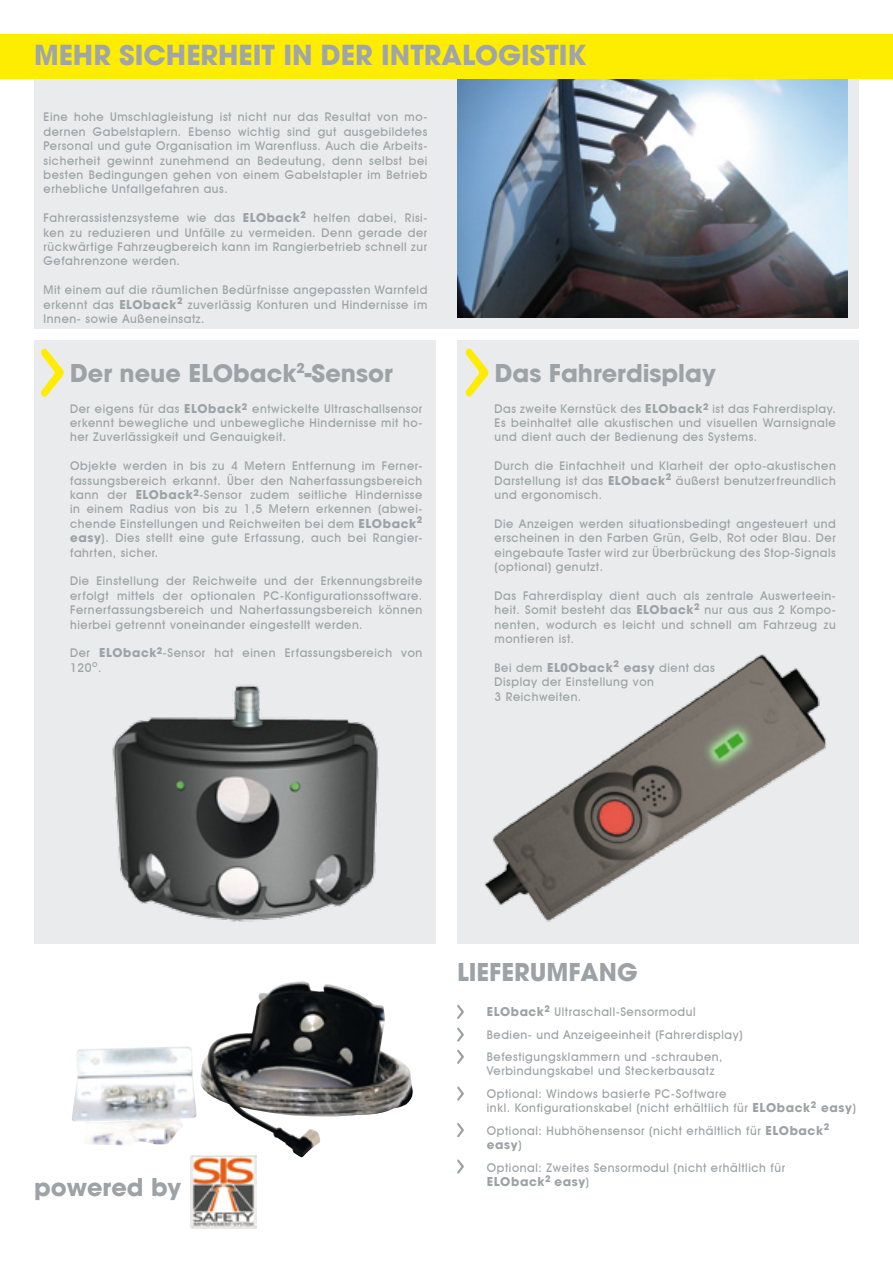
<style>
.page{position:relative;width:893px;height:1263px;background:#fff}
.page>*{position:absolute;margin:0;border:0;box-sizing:border-box;transform-origin:0 0}
.t1{font:700 27px "Avant Garde";color:#a0a5a9}
.t2{font:700 24px "Avant Garde";color:#9ca2a5}
.t3{font:500 12px/14.4px "Avant Garde IT Cby BT";letter-spacing:.05em;color:#9ca2a5;text-align:justify}
.t4{font:700 12px "Avant Garde";letter-spacing:.05em;color:#9ca2a5}
.s1{font-family:"Avant Garde";font-weight:700}
.s2{font-family:"Avant Garde IT Cby BT";font-weight:500}
</style>
<div class="page">
<div style="left:34px;top:73px;width:825px;height:255px;background:#e9ebec"></div>
<img style="left:457px;top:79px;width:390px;height:239px">
<div style="left:0;top:34px;width:893px;height:45px;background:#ffed00"></div>
<div style="left:34px;top:340px;width:402px;height:604px;background:#e9ebec"></div>
<img style="left:112px;top:685px;width:267px;height:237px">
<svg style="left:41px;top:348px;width:23px;height:49px"></svg>
<div style="left:457px;top:340px;width:402px;height:604px;background:#e9ebec"></div>
<img style="left:484px;top:654px;width:342px;height:268px">
<svg style="left:465px;top:348px;width:24px;height:49px"></svg>
<img style="left:191px;top:1157px;width:65px;height:72px">
<img style="left:72px;top:981px;width:341px;height:176px">
<svg style="left:457px;top:1004px;width:7px;height:15px"></svg>
<svg style="left:457px;top:1027px;width:7px;height:15px"></svg>
<svg style="left:457px;top:1049px;width:7px;height:15px"></svg>
<svg style="left:457px;top:1086px;width:7px;height:15px"></svg>
<svg style="left:457px;top:1123px;width:7px;height:14px"></svg>
<svg style="left:457px;top:1159px;width:7px;height:15px"></svg>
<h1 class="t1" style="left:34px;top:38px;width:554px">MEHR SICHERHEIT IN DER INTRALOGISTIK</h1>
<p class="t3" style="left:44px;top:110px;width:385px">Eine hohe Umschlagleistung ist nicht nur das Resultat von mo&shy;dernen Gabelstaplern. Ebenso wichtig sind gut ausgebildetes Personal und gute Organisation im Warenfluss. Auch die Arbeits&shy;sicherheit gewinnt zunehmend an Bedeutung, denn selbst bei besten Bedingungen gehen von einem Gabelstapler im Betrieb erhebliche Unfallgefahren aus.</p>
<p class="t3" style="left:44px;top:211px;width:385px">Fahrerassistenzsysteme wie das <span class="s1">ELOback</span><sup>2</sup> helfen dabei, Risi&shy;ken zu reduzieren und Unfälle zu vermeiden. Denn gerade der rückwärtige Fahrzeugbereich kann im Rangierbetrieb schnell zur Gefahrenzone werden.</p>
<p class="t3" style="left:44px;top:283px;width:385px">Mit einem auf die räumlichen Bedürfnisse angepassten Warnfeld erkennt das <span class="s1">ELOback</span><sup>2</sup> zuverlässig Konturen und Hindernisse im Innen- sowie Außeneinsatz.</p>
<h2 class="t2" style="left:70px;top:358px;width:324px">Der neue ELOback<sup>2</sup>-Sensor</h2>
<p class="t3" style="left:70px;top:401px;width:354px">Der eigens für das <span class="s1">ELOback</span><sup>2</sup> entwickelte Ultraschallsensor erkennt bewegliche und unbewegliche Hindernisse mit ho&shy;her Zuverlässigkeit und Genauigkeit.</p>
<p class="t3" style="left:70px;top:459px;width:354px">Objekte werden in bis zu 4 Metern Entfernung im Ferner&shy;fassungsbereich erkannt. Über den Naherfassungsbereich kann der <span class="s1">ELOback</span><sup>2</sup>-Sensor zudem seitliche Hindernisse in einem Radius von bis zu 1,5 Metern erkennen (abwei&shy;chende Einstellungen und Reichweiten bei dem <span class="s1">ELOback</span><sup>2 </sup><span class="s1">easy</span>). Dies stellt eine gute Erfassung, auch bei Rangier&shy;fahrten, sicher.</p>
<p class="t3" style="left:70px;top:574px;width:354px">Die Einstellung der Reichweite und der Erkennungsbreite erfolgt mittels der optionalen PC-Konfigurationssoftware.<br>Fernerfassungsbereich und Naherfassungsbereich können hierbei getrennt voneinander eingestellt werden.</p>
<p class="t3" style="left:70px;top:646px;width:354px">Der <span class="s1">ELOback</span><sup>2</sup>-Sensor hat einen Erfassungsbereich von<br>120<sup>o</sup>.</p>
<h2 class="t2" style="left:495px;top:358px;width:223px">Das Fahrerdisplay</h2>
<p class="t3" style="left:495px;top:401px;width:343px">Das zweite Kernstück des <span class="s1">ELOback</span><sup>2</sup> ist das Fahrerdisplay.<br>Es beinhaltet alle akustischen und visuellen Warnsignale und dient auch der Bedienung des Systems.</p>
<p class="t3" style="left:495px;top:459px;width:343px">Durch die Einfachheit und Klarheit der opto-akustischen Darstellung ist das <span class="s1">ELOback</span><sup>2</sup> äußerst benutzerfreundlich und ergonomisch.</p>
<p class="t3" style="left:495px;top:516px;width:343px">Die Anzeigen werden situationsbedingt angesteuert und erscheinen in den Farben Grün, Gelb, Rot oder Blau. Der eingebaute Taster wird zur Überbrückung des Stop-Signals (optional) genutzt.</p>
<p class="t3" style="left:495px;top:588px;width:343px">Das Fahrerdisplay dient auch als zentrale Auswerteein&shy;heit. Somit besteht das <span class="s1">ELOback</span><sup>2</sup> nur aus aus 2 Kompo&shy;nenten, wodurch es leicht und schnell am Fahrzeug zu montieren ist.</p>
<p class="t3" style="left:495px;top:660px;width:222px;text-align:left">Bei dem <span class="s1">EL0Oback</span><sup>2</sup> <span class="s1">easy</span> dient das<br>Display der Einstellung von<br>3 Reichweiten.</p>
<h2 class="t2" style="left:34px;top:1172px;width:149px">powered by</h2>
<h2 class="t2" style="left:457px;top:957px;width:182px">LIEFERUMFANG</h2>
<p class="t3" style="left:487px;top:1000px;width:257px;line-height:22.5px;text-align:left"><span class="s1">ELOback</span><sup>2</sup> Ultraschall-Sensormodul<br>Bedien- und Anzeigeeinheit (Fahrerdisplay)<br>Befestigungsklammern und -schrauben,</p>
<p class="t3" style="left:487px;top:1060px;width:241px;line-height:22.5px">Verbindungskabel und Steckerbausatz<br>Optional: Windows basierte PC-Software</p>
<p class="t3" style="left:487px;top:1097px;width:371px;line-height:22.5px">inkl. Konfigurationskabel (nicht erhältlich für <span class="s1">ELOback</span><sup>2</sup> <span class="s1">easy</span>)<br>Optional: Hubhöhensensor (nicht erhältlich für <span class="s1">ELOback</span><sup>2</sup></p>
<p class="t4" style="left:487px;top:1137px;width:36px">easy<span class="s2">)</span></p>
<p class="t3" style="left:487px;top:1160px;width:300px">Optional: Zweites Sensormodul (nicht erhältlich für</p>
<p class="t4" style="left:487px;top:1174px;width:104px">ELOback<sup>2</sup> easy<span class="s2">)</span></p>
</div>
